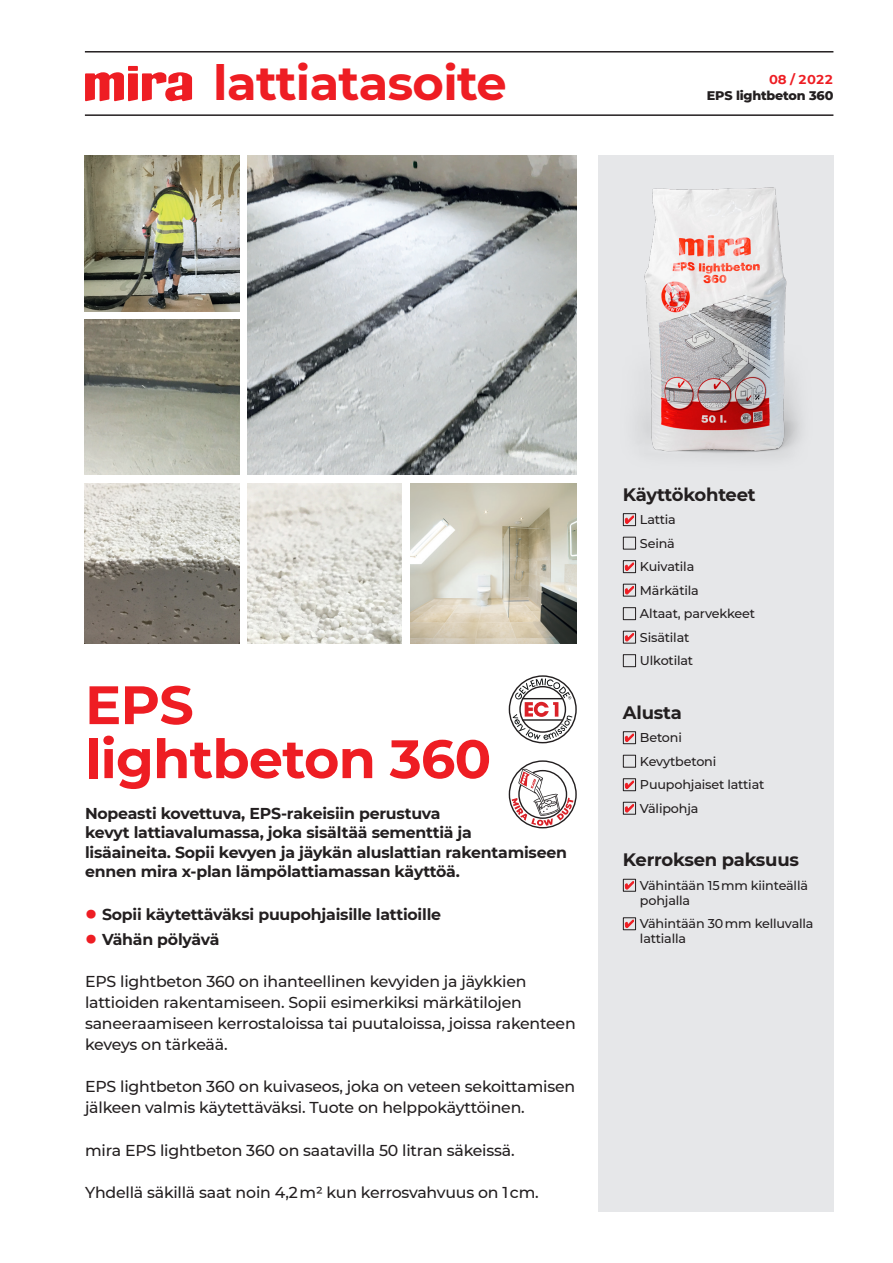
<style>
.page{position:relative;width:893px;height:1263px;background:#fff}
.page>*{position:absolute;margin:0;border:0;box-sizing:border-box;transform-origin:0 0}
.H1_Headline{font:700 54px/54px "Montserrat";letter-spacing:-.015em;color:#ee1d23}
.H0_Masthead_Big{font:700 48px "Montserrat";letter-spacing:-.015em;color:#ee1d23}
.Heading{font:700 18px "Montserrat";letter-spacing:-.015em;color:#231f20}
.T1_regular{font:500 15.75px/21px "Montserrat";letter-spacing:-.015em;color:#231f20}
.T1{font:700 15.75px/19.5px "Montserrat";letter-spacing:-.015em;color:#231f20}
.Checklist_text{font:500 12.75px/15px "Montserrat";letter-spacing:-.015em;color:#231f20}
.M_Name{font:800 12.75px "Montserrat";letter-spacing:-.015em;color:#231f20}
.M_date{font:700 12.75px "Montserrat";letter-spacing:-.015em;color:#ee1d23}
.s1{font-weight:800;font-size:31.5px;color:#ee1d23}
</style>
<div class="page">
<div style="left:598px;top:156px;width:235px;height:1056px;background:#e6e7e9"></div>
<img style="left:638px;top:188px;width:163px;height:270px">
<img style="left:85px;top:156px;width:154px;height:155px">
<img style="left:85px;top:319px;width:154px;height:156px">
<img style="left:248px;top:156px;width:329px;height:319px">
<img style="left:248px;top:483px;width:154px;height:160px">
<img style="left:410px;top:483px;width:167px;height:160px">
<img style="left:85px;top:483px;width:154px;height:160px">
<div style="left:623px;top:513px;width:13px;height:13px;border:1px solid #231f20"></div>
<div style="left:623px;top:537px;width:13px;height:12px;border:1px solid #231f20"></div>
<div style="left:623px;top:560px;width:13px;height:13px;border:1px solid #231f20"></div>
<div style="left:623px;top:584px;width:13px;height:12px;border:1px solid #231f20"></div>
<div style="left:623px;top:607px;width:13px;height:13px;border:1px solid #231f20"></div>
<div style="left:623px;top:631px;width:13px;height:12px;border:1px solid #231f20"></div>
<div style="left:623px;top:654px;width:13px;height:13px;border:1px solid #231f20"></div>
<div style="left:623px;top:731px;width:13px;height:13px;border:1px solid #231f20"></div>
<div style="left:623px;top:755px;width:13px;height:12px;border:1px solid #231f20"></div>
<div style="left:623px;top:778px;width:13px;height:13px;border:1px solid #231f20"></div>
<div style="left:623px;top:802px;width:13px;height:12px;border:1px solid #231f20"></div>
<div style="left:623px;top:879px;width:13px;height:13px;border:1px solid #231f20"></div>
<div style="left:623px;top:917px;width:13px;height:13px;border:1px solid #231f20"></div>
<hr style="left:85px;top:114px;width:748px;height:2px;background:#231f20">
<hr style="left:85px;top:51px;width:748px;height:2px;background:#231f20">
<svg style="left:85px;top:72px;width:107px;height:30px"></svg>
<div style="left:128px;top:66px;width:10px;height:5px;background:#ee1d23"></div>
<svg style="left:509px;top:675px;width:68px;height:68px"></svg>
<svg style="left:509px;top:760px;width:68px;height:68px"></svg>
<p class="H0_Masthead_Big" style="left:213px;top:48px;width:295px">lattiatasoite</p>
<p class="M_date" style="left:769px;top:70px;width:66px">08 / 2022</p>
<p class="M_Name" style="left:707px;top:86px;width:128px">EPS lightbeton 360</p>
<p class="H1_Headline" style="left:85px;top:675px;width:408px">EPS lightbeton 360</p>
<p class="T1" style="left:85px;top:803px;width:483px">Nopeasti kovettuva, EPS-rakeisiin perustuva<br>kevyt lattiavalumassa, joka sisältää sementtiä ja<br>lisäaineita. Sopii kevyen ja jäykän aluslattian rakentamiseen ennen mira x-plan lämpölattiamassan käyttöä.</p>
<p class="T1" style="left:85px;top:903px;width:358px"><span class="s1">•</span> Sopii käytettäväksi puupohjaisille lattioille</p>
<p class="T1" style="left:85px;top:929px;width:136px"><span class="s1">•</span> Vähän pölyävä</p>
<p class="T1_regular" style="left:85px;top:970px;width:492px">EPS lightbeton 360 on ihanteellinen kevyiden ja jäykkien lattioiden rakentamiseen. Sopii esimerkiksi märkätilojen saneeraamiseen kerrostaloissa tai puutaloissa, joissa rakenteen keveys on tärkeää.</p>
<p class="T1_regular" style="left:85px;top:1076px;width:492px">EPS lightbeton 360 on kuivaseos, joka on veteen sekoittamisen jälkeen valmis käytettäväksi. Tuote on helppokäyttöinen.</p>
<p class="T1_regular" style="left:85px;top:1139px;width:431px">mira EPS lightbeton 360 on saatavilla 50 litran säkeissä.</p>
<p class="T1_regular" style="left:85px;top:1181px;width:455px">Yhdellä säkillä saat noin 4,2 m2 kun kerrosvahvuus on 1 cm.</p>
<p class="Heading" style="left:623px;top:481px;width:134px">Käyttökohteet</p>
<p class="Checklist_text" style="left:640px;top:512px;width:37px">Lattia</p>
<p class="Checklist_text" style="left:640px;top:535px;width:36px">Seinä</p>
<p class="Checklist_text" style="left:640px;top:559px;width:56px">Kuivatila</p>
<p class="Checklist_text" style="left:640px;top:582px;width:60px">Märkätila</p>
<p class="Checklist_text" style="left:640px;top:606px;width:117px">Altaat, parvekkeet</p>
<p class="Checklist_text" style="left:640px;top:629px;width:51px">Sisätilat</p>
<p class="Checklist_text" style="left:640px;top:653px;width:55px">Ulkotilat</p>
<p class="Heading" style="left:623px;top:699px;width:60px">Alusta</p>
<p class="Checklist_text" style="left:640px;top:730px;width:43px">Betoni</p>
<p class="Checklist_text" style="left:640px;top:753px;width:78px">Kevytbetoni</p>
<p class="Checklist_text" style="left:640px;top:777px;width:126px">Puupohjaiset lattiat</p>
<p class="Checklist_text" style="left:640px;top:800px;width:60px">Välipohja</p>
<p class="Heading" style="left:623px;top:847px;width:178px">Kerroksen paksuus</p>
<p class="Checklist_text" style="left:640px;top:877px;width:170px">Vähintään 15 mm kiinteällä pohjalla</p>
<p class="Checklist_text" style="left:640px;top:916px;width:175px">Vähintään 30 mm kelluvalla lattialla</p>
</div>
